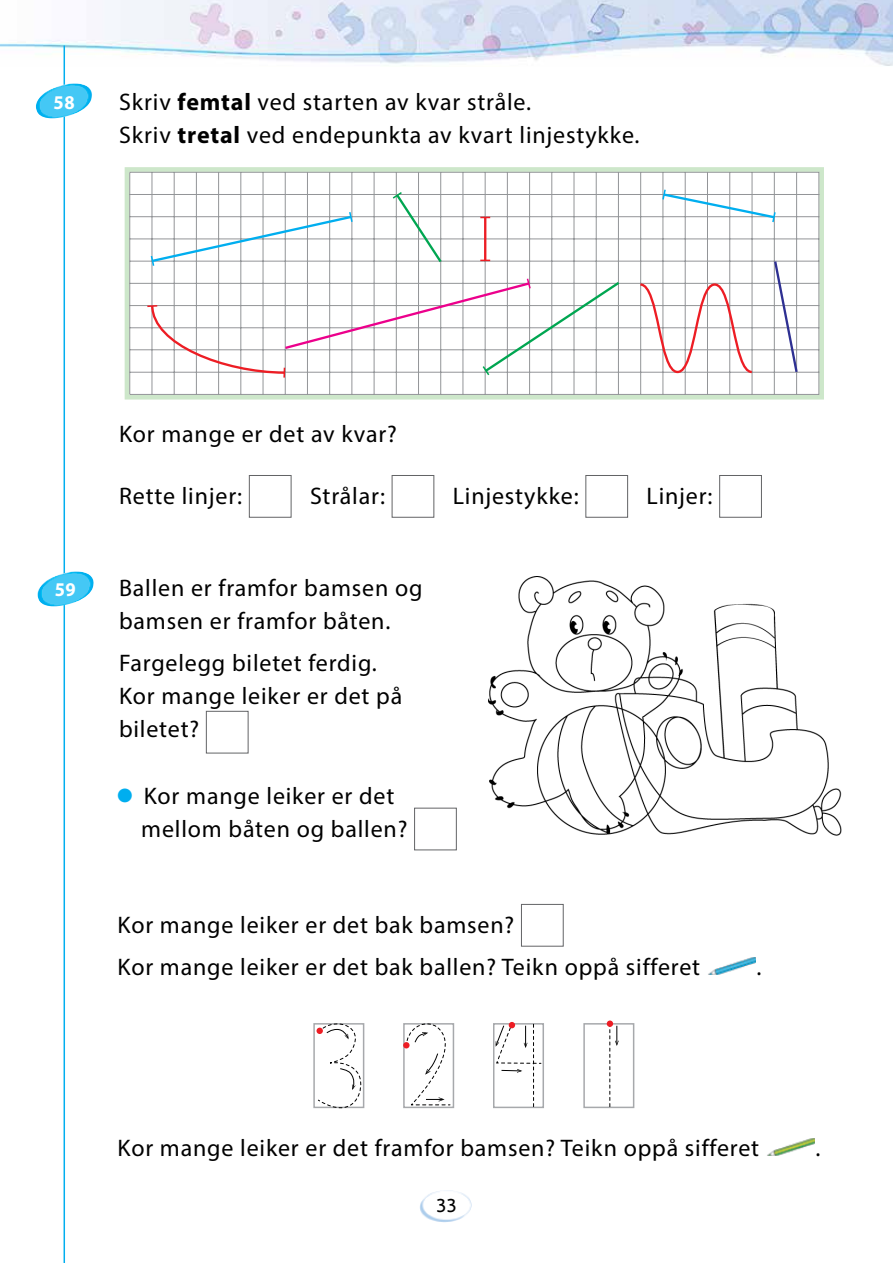
<style>
.page{position:relative;width:893px;height:1263px;background:#fff}
.page>*{position:absolute;margin:0;border:0;box-sizing:border-box;transform-origin:0 0}
.t1{font:24px/33px "Myriad Pro";letter-spacing:.035em;color:#000}
.t2{font:700 19.5px "Myriad Pro";color:#fff;scale:.95 1}
.t3{font:19.5px "Journal Sans C";color:#000}
.s1{font-weight:700}
</style>
<div class="page">
<img style="left:420px;top:1190px;width:52px;height:32px">
<img style="left:0;top:0;width:893px;height:67px">
<hr style="left:64px;top:45px;width:1px;height:1218px;background:#00aeef">
<img style="left:36px;top:83px;width:56px;height:35px">
<div style="left:125px;top:167px;width:699px;height:233px;border:5px solid #cde7ca"></div>
<hr style="left:818px;top:172px;width:1px;height:222px;background:#939598">
<hr style="left:796px;top:172px;width:1px;height:222px;background:#939598">
<hr style="left:774px;top:172px;width:1px;height:222px;background:#939598">
<hr style="left:752px;top:172px;width:1px;height:222px;background:#939598">
<hr style="left:729px;top:172px;width:1px;height:222px;background:#939598">
<hr style="left:707px;top:172px;width:1px;height:222px;background:#939598">
<hr style="left:685px;top:172px;width:1px;height:222px;background:#939598">
<hr style="left:662px;top:172px;width:1px;height:222px;background:#939598">
<hr style="left:640px;top:172px;width:1px;height:222px;background:#939598">
<hr style="left:618px;top:172px;width:1px;height:222px;background:#939598">
<hr style="left:596px;top:172px;width:1px;height:222px;background:#939598">
<hr style="left:574px;top:172px;width:1px;height:222px;background:#939598">
<hr style="left:551px;top:172px;width:1px;height:222px;background:#939598">
<hr style="left:529px;top:172px;width:1px;height:222px;background:#939598">
<hr style="left:507px;top:172px;width:1px;height:222px;background:#939598">
<hr style="left:485px;top:172px;width:1px;height:222px;background:#939598">
<hr style="left:463px;top:172px;width:1px;height:222px;background:#939598">
<hr style="left:440px;top:172px;width:1px;height:222px;background:#939598">
<hr style="left:418px;top:172px;width:1px;height:222px;background:#939598">
<hr style="left:396px;top:172px;width:1px;height:222px;background:#939598">
<hr style="left:374px;top:172px;width:1px;height:222px;background:#939598">
<hr style="left:351px;top:172px;width:1px;height:222px;background:#939598">
<hr style="left:329px;top:172px;width:1px;height:222px;background:#939598">
<hr style="left:307px;top:172px;width:1px;height:222px;background:#939598">
<hr style="left:285px;top:172px;width:1px;height:222px;background:#939598">
<hr style="left:263px;top:172px;width:1px;height:222px;background:#939598">
<hr style="left:240px;top:172px;width:1px;height:222px;background:#939598">
<hr style="left:218px;top:172px;width:1px;height:222px;background:#939598">
<hr style="left:196px;top:172px;width:1px;height:222px;background:#939598">
<hr style="left:174px;top:172px;width:1px;height:222px;background:#939598">
<hr style="left:152px;top:172px;width:1px;height:222px;background:#939598">
<hr style="left:129px;top:172px;width:1px;height:222px;background:#939598">
<hr style="left:130px;top:394px;width:689px;height:1px;background:#939598">
<hr style="left:130px;top:172px;width:689px;height:1px;background:#939598">
<hr style="left:130px;top:194px;width:689px;height:1px;background:#939598">
<hr style="left:130px;top:216px;width:689px;height:1px;background:#939598">
<hr style="left:130px;top:239px;width:689px;height:1px;background:#939598">
<hr style="left:130px;top:261px;width:689px;height:1px;background:#939598">
<hr style="left:130px;top:283px;width:689px;height:1px;background:#939598">
<hr style="left:130px;top:305px;width:689px;height:1px;background:#939598">
<hr style="left:130px;top:327px;width:689px;height:1px;background:#939598">
<hr style="left:130px;top:372px;width:689px;height:1px;background:#939598">
<hr style="left:130px;top:349px;width:689px;height:1px;background:#939598">
<svg style="left:150px;top:212px;width:204px;height:54px"></svg>
<svg style="left:661px;top:190px;width:116px;height:32px"></svg>
<hr style="left:484px;top:217px;width:2px;height:43px;background:#ed1d24">
<svg style="left:393px;top:192px;width:51px;height:73px"></svg>
<svg style="left:147px;top:279px;width:475px;height:99px"></svg>
<svg style="left:772px;top:259px;width:27px;height:116px"></svg>
<svg style="left:638px;top:282px;width:116px;height:92px"></svg>
<div style="left:249px;top:475px;width:42px;height:43px;border:1px solid #636466"></div>
<div style="left:392px;top:475px;width:42px;height:43px;border:1px solid #636466"></div>
<div style="left:585px;top:475px;width:43px;height:43px;border:1px solid #636466"></div>
<div style="left:719px;top:475px;width:43px;height:43px;border:1px solid #636466"></div>
<img style="left:37px;top:571px;width:57px;height:35px">
<div style="left:206px;top:711px;width:42px;height:42px;border:1px solid #636466"></div>
<img style="left:488px;top:577px;width:354px;height:258px">
<div style="left:414px;top:808px;width:43px;height:42px;border:1px solid #636466"></div>
<div style="left:521px;top:904px;width:43px;height:42px;border:1px solid #636466"></div>
<img style="left:708px;top:957px;width:48px;height:17px">
<img style="left:767px;top:1138px;width:48px;height:18px">
<div style="left:583px;top:1023px;width:51px;height:85px;background:#fff;border:2px solid #a7a9ac"></div>
<svg style="left:609px;top:1023px;width:10px;height:84px"></svg>
<div style="left:607px;top:1020px;width:6px;height:7px;background:#ed1d24;border-radius:50%"></div>
<svg style="left:314px;top:1023px;width:50px;height:86px"></svg>
<div style="left:316px;top:1028px;width:7px;height:6px;background:#ed1d24;border-radius:50%"></div>
<svg style="left:403px;top:1023px;width:51px;height:85px"></svg>
<svg style="left:406px;top:1023px;width:49px;height:82px"></svg>
<div style="left:403px;top:1042px;width:7px;height:6px;background:#ed1d24;border-radius:50%"></div>
<svg style="left:493px;top:1023px;width:51px;height:85px"></svg>
<svg style="left:495px;top:1022px;width:47px;height:85px"></svg>
<p class="t2" style="left:54px;top:90px;width:24px">58</p>
<p class="t1" style="left:119px;top:85px;width:522px">Skriv <span class="s1">femtal</span> ved starten av kvar stråle.<br>Skriv <span class="s1">tretal</span> ved endepunkta av kvart linjestykke.</p>
<p class="t1" style="left:119px;top:417px;width:279px">Kor mange er det av kvar?</p>
<p class="t1" style="left:119px;top:479px;width:125px">Rette linjer:</p>
<p class="t1" style="left:310px;top:479px;width:76px">Strålar:</p>
<p class="t1" style="left:453px;top:479px;width:127px">Linjestykke:</p>
<p class="t1" style="left:646px;top:479px;width:68px">Linjer:</p>
<p class="t2" style="left:55px;top:576px;width:24px">59</p>
<p class="t1" style="left:119px;top:571px;width:305px">Ballen er framfor bamsen og bamsen er framfor båten.</p>
<p class="t1" style="left:119px;top:646px;width:285px">Fargelegg biletet ferdig.<br>Kor mange leiker er det på biletet?</p>
<p class="t1" style="left:141px;top:779px;width:268px;text-indent:-24px"><sup>●</sup> Kor mange leiker er det mellom båten og ballen?</p>
<p class="t1" style="left:118px;top:904px;width:584px;line-height:41.5px">Kor mange leiker er det bak bamsen?<br>Kor mange leiker er det bak ballen? Teikn oppå sifferet</p>
<p class="t1" style="left:757px;top:950px;width:6px">.</p>
<p class="t1" style="left:118px;top:1131px;width:643px">Kor mange leiker er det framfor bamsen? Teikn oppå sifferet</p>
<p class="t3" style="left:436px;top:1196px;width:22px">33</p>
<p class="t1" style="left:816px;top:1131px;width:6px">.</p>
</div>
